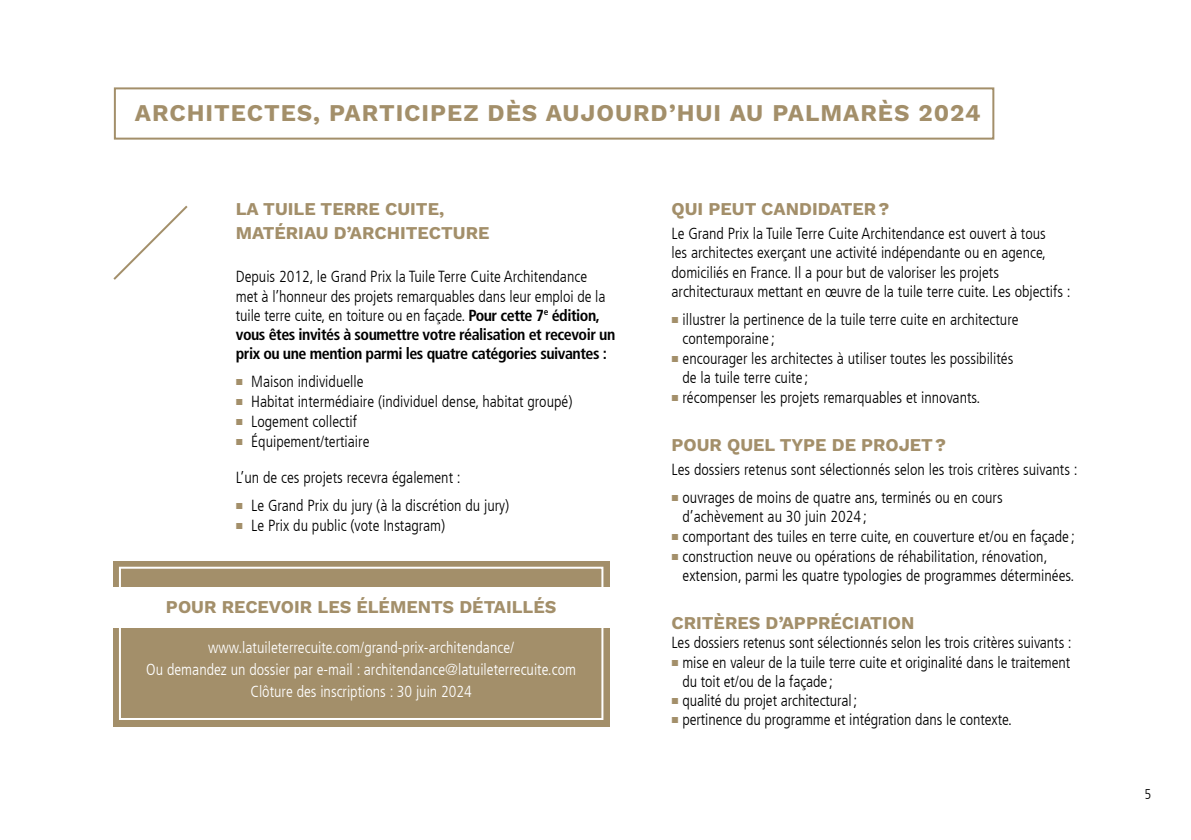
<style>
.page{position:relative;width:1191px;height:840px;background:#fff}
.page>*{position:absolute;margin:0;border:0;box-sizing:border-box;transform-origin:0 0}
.t1{font:700 24px "Work Sans";letter-spacing:.04em;color:#a38f6a}
.t2{font:700 18px/24px "Work Sans";color:#a38f6a}
.t3{font:300 condensed 16px/19.2px "Frutiger LT";color:#000}
.t4{font:300 condensed 16px/22px "Frutiger LT";color:#fff;text-align:center}
.t5{font:700 condensed 16px/19.2px "Frutiger LT Std";letter-spacing:-.03em;color:#000}
.t6{font:300 condensed 14px "Frutiger LT";color:#000}
.s1{font-family:"Frutiger LT Std";font-weight:700}
.s2{font-family:"Work Sans";font-weight:400;font-stretch:normal;font-size:12px;color:#a38f6a}
</style>
<div class="page">
<div style="left:114px;top:87px;width:880px;height:52px;border:2px solid #a38f6a"></div>
<svg style="left:113px;top:205px;width:75px;height:75px"></svg>
<div style="left:113px;top:560px;width:496px;height:166px;background:#a38f6a"></div>
<div style="left:119px;top:566px;width:484px;height:153px;border:2px solid #fff"></div>
<div style="left:102px;top:586px;width:510px;height:41px;background:#fff"></div>
<h1 class="t1" style="left:135px;top:100px;width:847px">ARCHITECTES, PARTICIPEZ DÈS AUJOURD’HUI AU PALMARÈS 2024</h1>
<p class="t2" style="left:236px;top:197px;width:255px">LA TUILE TERRE CUITE,<br>MATÉRIAU D’ARCHITECTURE</p>
<p class="t3" style="left:236px;top:268px;width:371px">Depuis 2012, le Grand Prix la Tuile Terre Cuite Architendance met à l’honneur des projets remarquables dans leur emploi de la tuile terre cuite, en toiture ou en façade. <span class="s1">Pour cette 7</span><sup>e</sup> <span class="s1">édition,</span></p>
<p class="t5" style="left:236px;top:325px;width:381px">vous êtes invités à soumettre votre réalisation et recevoir un prix ou une mention parmi les quatre catégories suivantes :</p>
<p class="t3" style="left:236px;top:373px;width:129px"><span class="s2">▪</span> Maison individuelle</p>
<p class="t3" style="left:236px;top:393px;width:338px"><span class="s2">▪</span> Habitat intermédiaire (individuel dense, habitat groupé)</p>
<p class="t3" style="left:236px;top:413px;width:123px"><span class="s2">▪</span> Logement collectif</p>
<p class="t3" style="left:236px;top:433px;width:135px"><span class="s2">▪</span> Équipement/tertiaire</p>
<p class="t3" style="left:236px;top:469px;width:226px">L’un de ces projets recevra également :</p>
<p class="t3" style="left:236px;top:497px;width:275px"><span class="s2">▪</span> Le Grand Prix du jury (à la discrétion du jury)</p>
<p class="t3" style="left:236px;top:517px;width:211px"><span class="s2">▪</span> Le Prix du public (vote Instagram)</p>
<p class="t2" style="left:166px;top:594px;width:392px">POUR RECEVOIR LES ÉLÉMENTS DÉTAILLÉS</p>
<p class="t4" style="left:146px;top:637px;width:431px">www.latuileterrecuite.com/grand-prix-architendance/<br>Ou demandez un dossier par e-mail : architendance@latuileterrecuite.com<br>Clôture des inscriptions : 30 juin 2024</p>
<p class="t2" style="left:671px;top:197px;width:219px">QUI PEUT CANDIDATER ?</p>
<p class="t3" style="left:671px;top:225px;width:401px">Le Grand Prix la Tuile Terre Cuite Architendance est ouvert à tous<br>les architectes exerçant une activité indépendante ou en agence, domiciliés en France. Il a pour but de valoriser les projets architecturaux mettant en œuvre de la tuile terre cuite. Les objectifs :</p>
<p class="t3" style="left:682px;top:311px;width:337px;text-indent:-11px"><span class="s2">▪</span> illustrer la pertinence de la tuile terre cuite en architecture contemporaine ;</p>
<p class="t3" style="left:682px;top:350px;width:332px;text-indent:-11px"><span class="s2">▪</span> encourager les architectes à utiliser toutes les possibilités de la tuile terre cuite ;</p>
<p class="t3" style="left:671px;top:389px;width:310px"><span class="s2">▪</span> récompenser les projets remarquables et innovants.</p>
<p class="t2" style="left:671px;top:432px;width:276px">POUR QUEL TYPE DE PROJET ?</p>
<p class="t3" style="left:671px;top:461px;width:408px">Les dossiers retenus sont sélectionnés selon les trois critères suivants :</p>
<p class="t3" style="left:682px;top:489px;width:322px;text-indent:-11px"><span class="s2">▪</span> ouvrages de moins de quatre ans, terminés ou en cours d’achèvement au 30 juin 2024 ;</p>
<p class="t3" style="left:671px;top:528px;width:405px"><span class="s2">▪</span> comportant des tuiles en terre cuite, en couverture et/ou en façade ;</p>
<p class="t3" style="left:682px;top:548px;width:393px;text-indent:-11px"><span class="s2">▪</span> construction neuve ou opérations de réhabilitation, rénovation, extension, parmi les quatre typologies de programmes déterminées.</p>
<p class="t2" style="left:671px;top:610px;width:244px">CRITÈRES D’APPRÉCIATION</p>
<p class="t3" style="left:671px;top:634px;width:402px">Les dossiers retenus sont sélectionnés selon les trois critères suivants :</p>
<p class="t3" style="left:682px;top:653px;width:389px;text-indent:-11px"><span class="s2">▪</span> mise en valeur de la tuile terre cuite et originalité dans le traitement du toit et/ou de la façade ;</p>
<p class="t3" style="left:671px;top:691px;width:187px"><span class="s2">▪</span> qualité du projet architectural ;</p>
<p class="t3" style="left:671px;top:711px;width:342px"><span class="s2">▪</span> pertinence du programme et intégration dans le contexte.</p>
<p class="t6" style="left:1144px;top:788px;width:8px">5</p>
</div>
